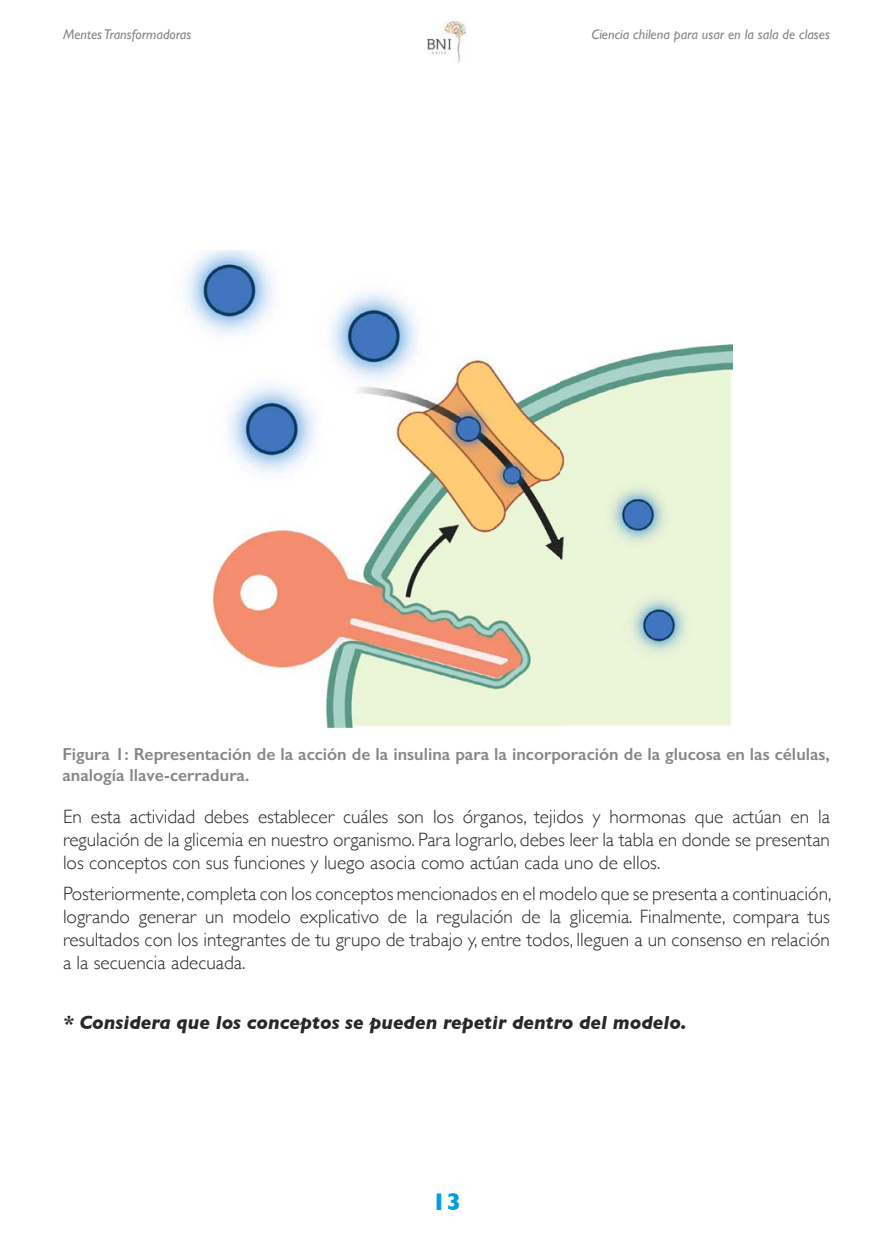
<style>
.page{position:relative;width:893px;height:1241px;background:#fff}
.page>*{position:absolute;margin:0;border:0;box-sizing:border-box;transform-origin:0 0}
.t1{font:700 24.5px "Gill Sans";color:#009fe3}
.t2{font:300 19.25px/23.1px "Gill Sans";color:#282827;text-align:justify}
.t3{font:italic 700 19.25px "Gill Sans";color:#282827}
.t4{font:600 17.5px/21px "Gill Sans";color:#878787}
.t5{font:italic 14px "Gill Sans";color:#878787}
</style>
<div class="page">
<img style="left:184px;top:251px;width:548px;height:476px">
<img style="left:427px;top:21px;width:38px;height:42px">
<p class="t5" style="left:63px;top:26px;width:130px">Mentes Transformadoras</p>
<p class="t5" style="left:592px;top:26px;width:240px">Ciencia chilena para usar en la sala de clases</p>
<p class="t4" style="left:63px;top:743px;width:769px">Figura 1: Representación de la acción de la insulina para la incorporación de la glucosa en las células, analogía llave-cerradura.</p>
<p class="t2" style="left:63px;top:804px;width:768px">En esta actividad debes establecer cuáles son los órganos, tejidos y hormonas que actúan en la regulación de la glicemia en nuestro organismo. Para lograrlo, debes leer la tabla en donde se presentan los conceptos con sus funciones y luego asocia como actúan cada uno de ellos.</p>
<p class="t2" style="left:63px;top:880px;width:770px">Posteriormente, completa con los conceptos mencionados en el modelo que se presenta a continuación, logrando generar un modelo explicativo de la regulación de la glicemia. Finalmente, compara tus resultados con los integrantes de tu grupo de trabajo y, entre todos, lleguen a un consenso en relación a la secuencia adecuada.</p>
<p class="t3" style="left:63px;top:1011px;width:625px">* Considera que los conceptos se pueden repetir dentro del modelo.</p>
<p class="t1" style="left:432px;top:1181px;width:31px">13</p>
</div>
